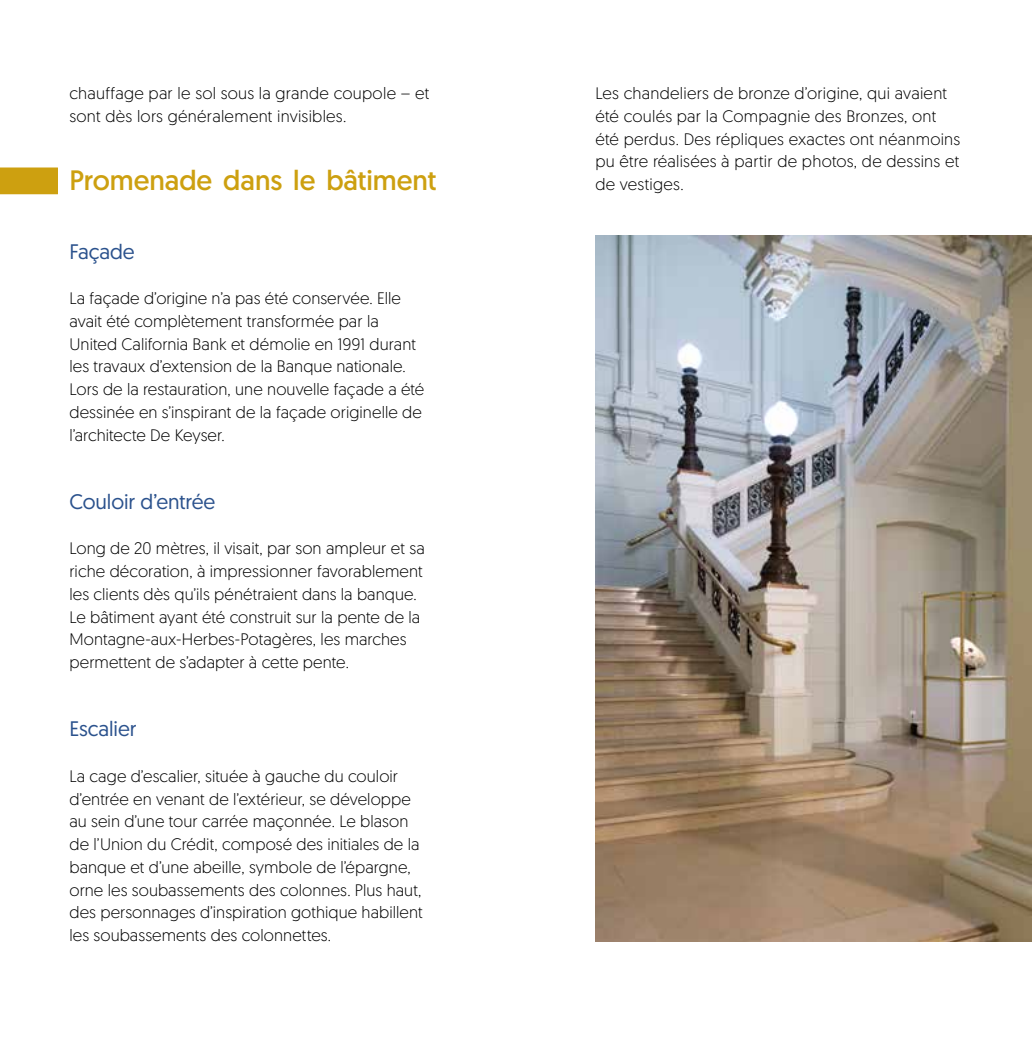
<style>
.page{position:relative;width:1032px;height:1042px;background:#fff}
.page>*{position:absolute;margin:0;border:0;box-sizing:border-box;transform-origin:0 0}
.t1{font:28px "Geomanist";letter-spacing:-.005em;color:#cda010}
.t2{font:21px "Geomanist";letter-spacing:-.005em;color:#2b528d}
.t3{font:300 16.62px/22.8px "Geomanist";letter-spacing:.005em;color:#000}
</style>
<div class="page">
<div style="left:0;top:167px;width:58px;height:27px;background:#cda010"></div>
<img style="left:595px;top:236px;width:437px;height:705px">
<p class="t3" style="left:69px;top:81px;width:361px">chauffage par le sol sous la grande coupole – et sont dès lors généralement invisibles.</p>
<h1 class="t1" style="left:69px;top:162px;width:369px">Promenade dans le bâtiment</h1>
<p class="t2" style="left:69px;top:238px;width:67px">Façade</p>
<p class="t3" style="left:69px;top:286px;width:356px">La façade d’origine n’a pas été conservée. Elle avait été complètement transformée par la United California Bank et démolie en 1991 durant les travaux d’extension de la Banque nationale.<br>Lors de la restauration, une nouvelle façade a été dessinée en s’inspirant de la façade originelle de l’architecte De Keyser.</p>
<p class="t2" style="left:69px;top:488px;width:148px">Couloir d’entrée</p>
<p class="t3" style="left:69px;top:536px;width:357px">Long de 20 mètres, il visait, par son ampleur et sa riche décoration, à impressionner favorablement les clients dès qu’ils pénétraient dans la banque.<br>Le bâtiment ayant été construit sur la pente de la Montagne-aux-Herbes-Potagères, les marches permettent de s’adapter à cette pente.</p>
<p class="t2" style="left:69px;top:715px;width:69px">Escalier</p>
<p class="t3" style="left:69px;top:764px;width:355px">La cage d’escalier, située à gauche du couloir d’entrée en venant de l’extérieur, se développe au sein d’une tour carrée maçonnée. Le blason de l’Union du Crédit, composé des initiales de la banque et d’une abeille, symbole de l’épargne, orne les soubassements des colonnes. Plus haut, des personnages d’inspiration gothique habillent les soubassements des colonnettes.</p>
<p class="t3" style="left:595px;top:81px;width:366px">Les chandeliers de bronze d’origine, qui avaient été coulés par la Compagnie des Bronzes, ont été perdus. Des répliques exactes ont néanmoins pu être réalisées à partir de photos, de dessins et de vestiges.</p>
</div>
